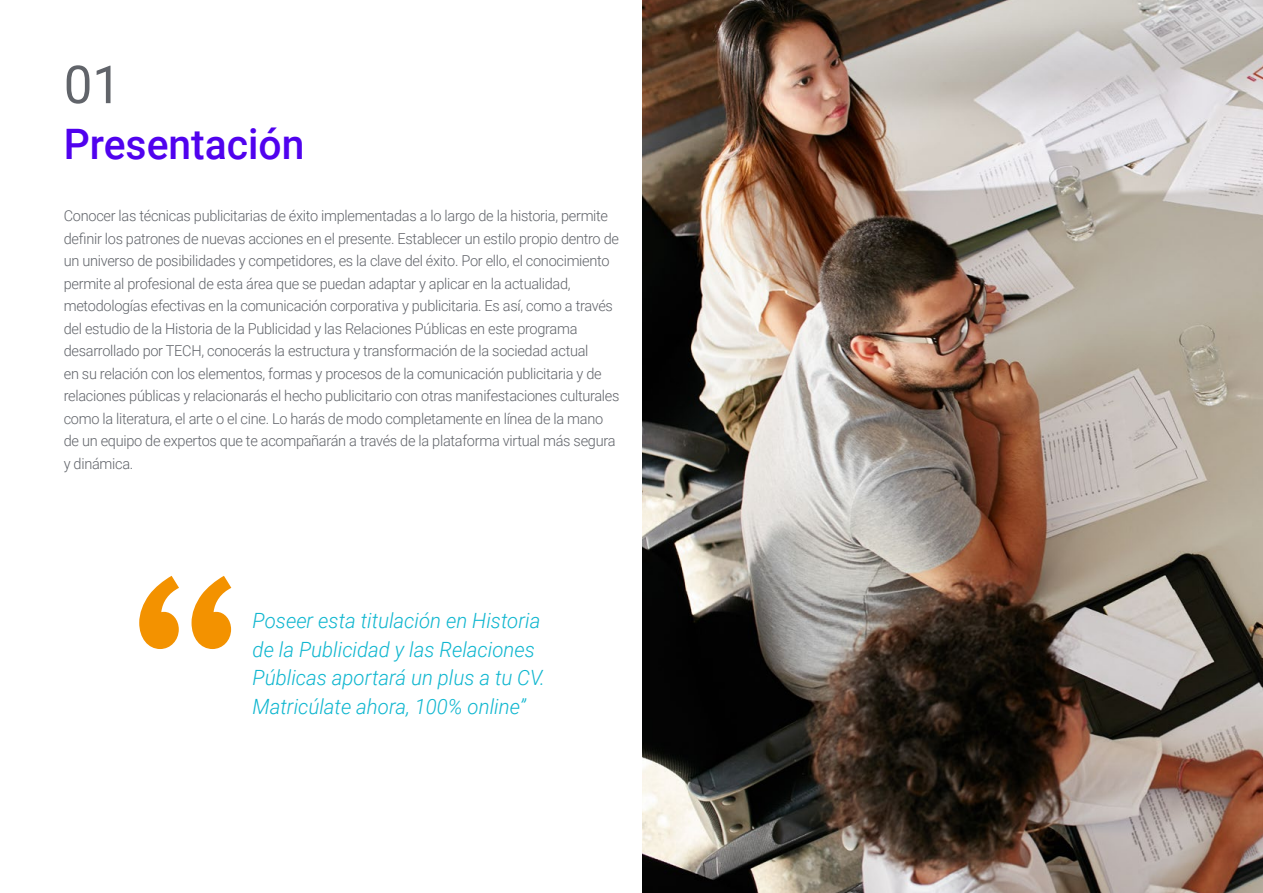
<style>
.page{position:relative;width:1263px;height:893px;background:#fff}
.page>*{position:absolute;margin:0;border:0;box-sizing:border-box;transform-origin:0 0}
.t1{font:52.5px "Roboto";color:#61646a}
.t2{font:500 42px "Roboto";color:#5002ee}
.t3{font:italic 300 21px/28.5px "Roboto";color:#0fb6cf}
.t4{font:300 15px/22.5px "Roboto";letter-spacing:-.02em;color:#61646a}
</style>
<div class="page">
<svg style="left:139px;top:576px;width:92px;height:73px"></svg>
<img style="left:642px;top:0;width:621px;height:893px">
<h1 class="t1" style="left:64px;top:48px;width:59px">01</h1>
<h2 class="t2" style="left:64px;top:115px;width:242px">Presentación</h2>
<p class="t4" style="left:64px;top:204px;width:557px">Conocer las técnicas publicitarias de éxito implementadas a lo largo de la historia, permite definir los patrones de nuevas acciones en el presente. Establecer un estilo propio dentro de un universo de posibilidades y competidores, es la clave del éxito. Por ello, el conocimiento permite al profesional de esta área que se puedan adaptar y aplicar en la actualidad, metodologías efectivas en la comunicación corporativa y publicitaria. Es así, como a través del estudio de la Historia de la Publicidad y las Relaciones Públicas en este programa desarrollado por TECH, conocerás la estructura y transformación de la sociedad actual<br>en su relación con los elementos, formas y procesos de la comunicación publicitaria y de relaciones públicas y relacionarás el hecho publicitario con otras manifestaciones culturales como la literatura, el arte o el cine. Lo harás de modo completamente en línea de la mano de un equipo de expertos que te acompañarán a través de la plataforma virtual más segura y dinámica.</p>
<h3 class="t3" style="left:253px;top:606px;width:294px">Poseer esta titulación en Historia de la Publicidad y las Relaciones Públicas aportará un plus a tu CV.<br>Matricúlate ahora, 100% online”</h3>
</div>
